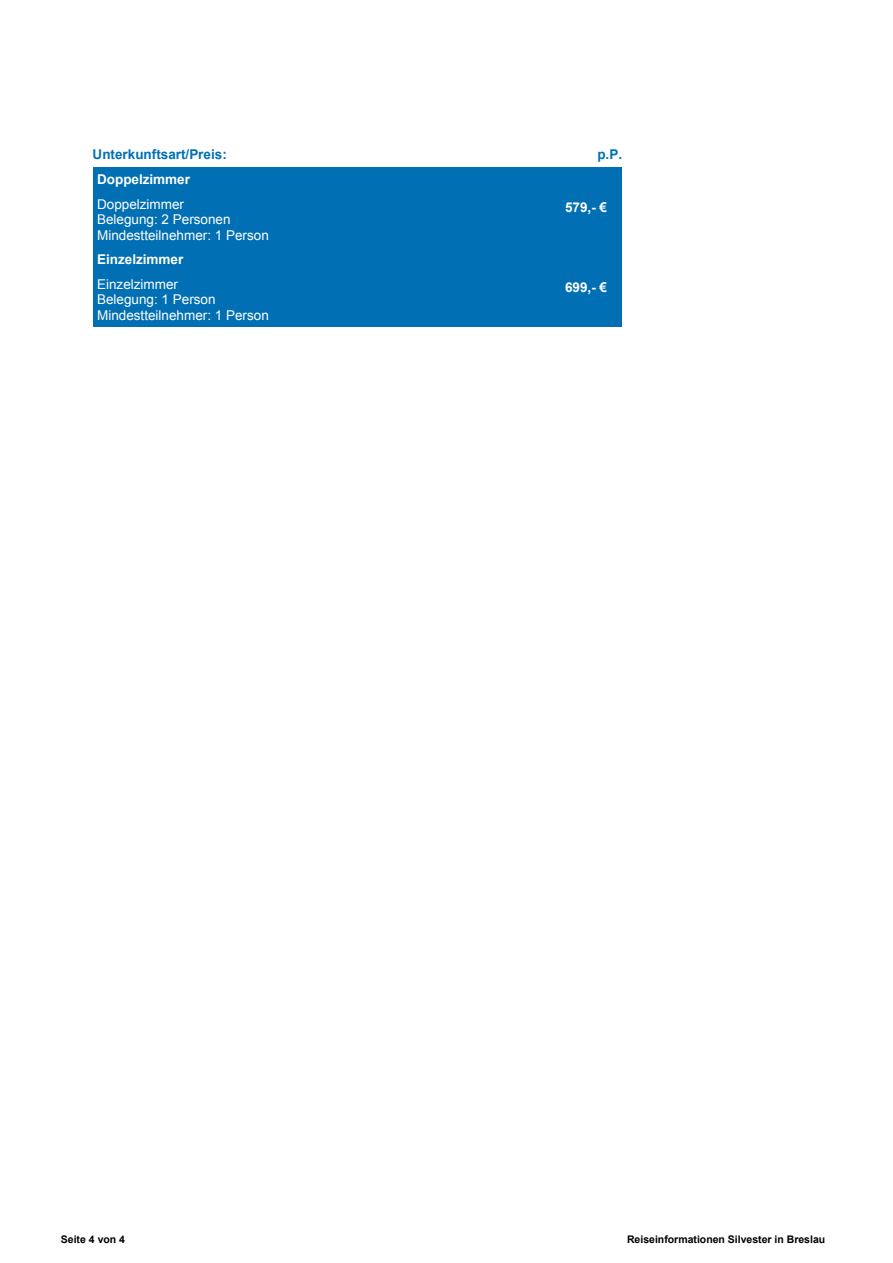
<style>
.page{position:relative;width:893px;height:1263px;background:#fff}
.page>*{position:absolute;margin:0;border:0;box-sizing:border-box;transform-origin:0 0}
.t1{font:13.5px/15.6px "Arial";color:#fff}
.t2{font:700 13.5px "Arial";color:#fff}
.t3{font:700 13.5px "Arial";color:#006fb3}
.t4{font:700 10.5px "Arial";color:#000}
</style>
<div class="page">
<div style="left:93px;top:167px;width:381px;height:25px;background:#006fb3"></div>
<div style="left:93px;top:192px;width:381px;height:55px;background:#006fb3"></div>
<div style="left:474px;top:167px;width:19px;height:80px;background:#006fb3"></div>
<div style="left:493px;top:167px;width:129px;height:80px;background:#006fb3"></div>
<div style="left:93px;top:247px;width:381px;height:25px;background:#006fb3"></div>
<div style="left:93px;top:272px;width:381px;height:56px;background:#006fb3"></div>
<div style="left:474px;top:247px;width:19px;height:81px;background:#006fb3"></div>
<div style="left:493px;top:247px;width:129px;height:81px;background:#006fb3"></div>
<p class="t3" style="left:93px;top:150px;width:136px">Unterkunftsart/Preis:</p>
<p class="t3" style="left:597px;top:150px;width:26px">p.P.</p>
<p class="t2" style="left:97px;top:174px;width:94px">Doppelzimmer</p>
<p class="t1" style="left:97px;top:197px;width:173px">Doppelzimmer<br>Belegung: 2 Personen<br>Mindestteilnehmer: 1 Person</p>
<p class="t2" style="left:565px;top:202px;width:43px">579,- €</p>
<p class="t2" style="left:97px;top:255px;width:88px">Einzelzimmer</p>
<p class="t1" style="left:97px;top:278px;width:173px">Einzelzimmer<br>Belegung: 1 Person<br>Mindestteilnehmer: 1 Person</p>
<p class="t2" style="left:565px;top:282px;width:43px">699,- €</p>
<p class="t4" style="left:61px;top:1235px;width:66px">Seite 4 von 4</p>
<p class="t4" style="left:627px;top:1235px;width:200px">Reiseinformationen Silvester in Breslau</p>
</div>
